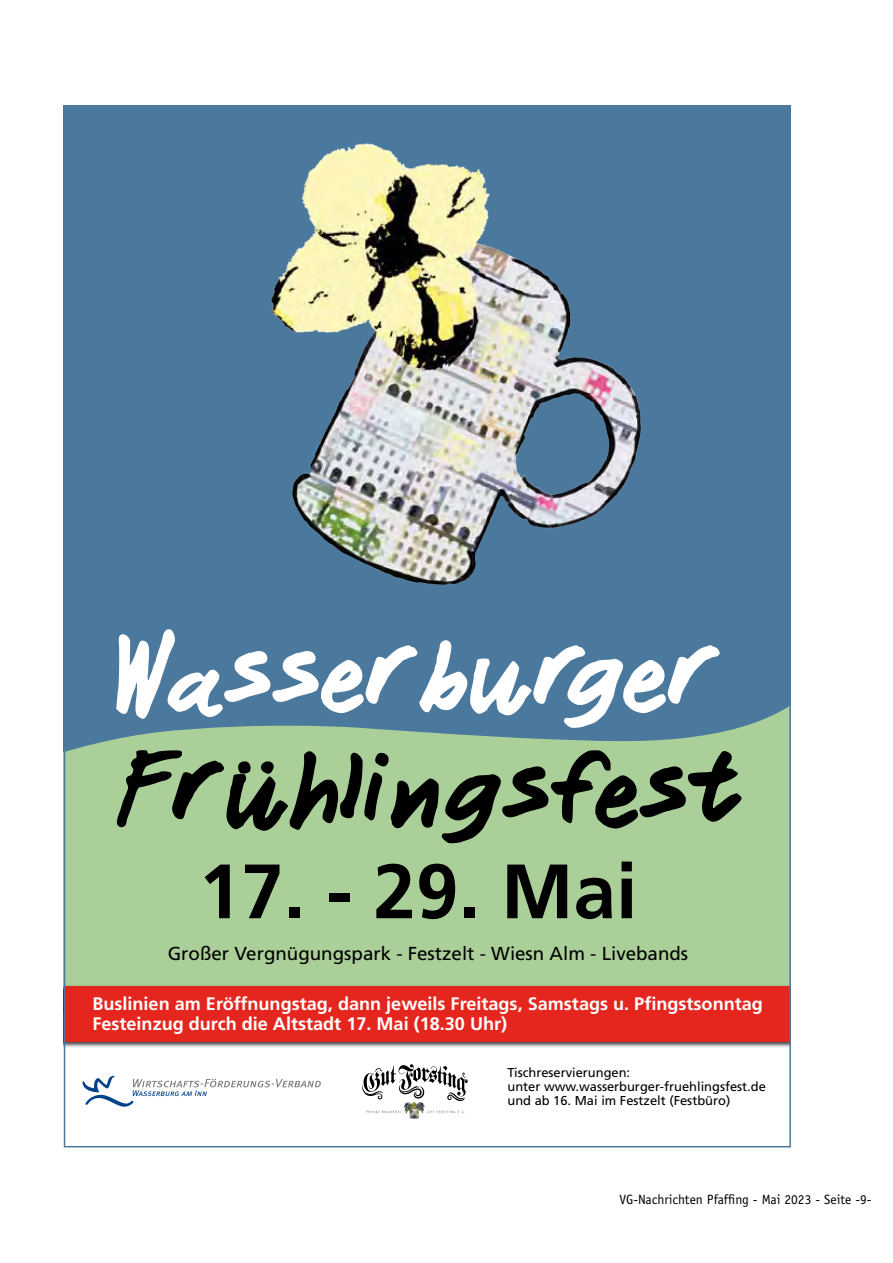
<style>
.page{position:relative;width:893px;height:1263px;background:#fff}
.page>*{position:absolute;margin:0;border:0;box-sizing:border-box;transform-origin:0 0}
.t1{font:96.45px "Janitor";color:#000}
.t2{font:700 76.8px "Frutiger LT Pro";color:#000}
.t3{font:18.75px "Frutiger LT Pro";color:#000}
.t4{font:700 18.15px/19.5px "Frutiger LT Pro";color:#fff}
.t5{font:13.5px "Officina Sans Std";color:#000}
.t6{font:12.9px/14px "Frutiger LT Pro";color:#000}
</style>
<div class="page">
<div style="left:64px;top:106px;width:727px;height:1008px;background:#4b789d"></div>
<div style="left:67px;top:707px;width:721px;height:278px;background:#aacf98"></div>
<img style="left:270px;top:143px;width:372px;height:442px">
<svg style="left:168px;top:640px;width:552px;height:88px"></svg>
<svg style="left:116px;top:629px;width:59px;height:90px"></svg>
<div style="left:64px;top:1013px;width:727px;height:121px;background:#fff"></div>
<svg style="left:83px;top:1076px;width:238px;height:31px"></svg>
<div style="left:64px;top:985px;width:727px;height:63px;background:#000;opacity:.75"></div>
<div style="left:64px;top:986px;width:727px;height:55px;background:#e5261e"></div>
<svg style="left:362px;top:1064px;width:106px;height:37px"></svg>
<img style="left:366px;top:1102px;width:98px;height:17px">
<h1 class="t1" style="left:116px;top:734px;width:628px">Frühlingsfest</h1>
<h2 class="t2" style="left:199px;top:846px;width:440px">17. - 29. Mai</h2>
<p class="t3" style="left:168px;top:943px;width:522px">Großer Vergnügungspark - Festzelt - Wiesn Alm - Livebands</p>
<p class="t4" style="left:92px;top:994px;width:672px">Buslinien am Eröffnungstag, dann jeweils Freitags, Samstags u. Pfingstsonntag<br>Festeinzug durch die Altstadt 17. Mai (18.30 Uhr)</p>
<p class="t6" style="left:507px;top:1065px;width:260px">Tischreservierungen:<br>unter www.wasserburger-fruehlingsfest.de und ab 16. Mai im Festzelt (Festbüro)</p>
<p class="t5" style="left:619px;top:1191px;width:254px">VG-Nachrichten Pfaffing - Mai 2023 - Seite -9-</p>
</div>
